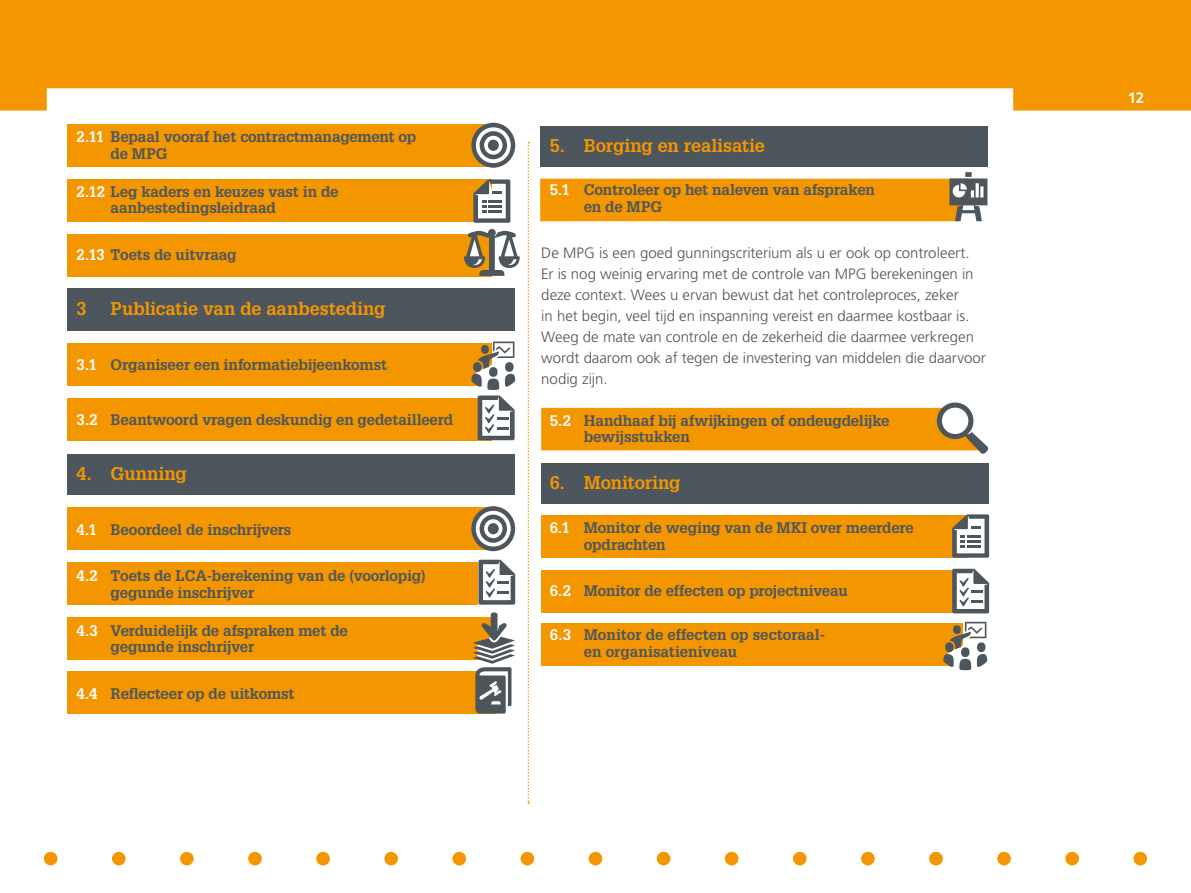
<style>
.page{position:relative;width:1191px;height:893px;background:#fff}
.page>*{position:absolute;margin:0;border:0;box-sizing:border-box;transform-origin:0 0}
.P_Stappenplan_1{font:700 18px "Glypha LT Std";letter-spacing:-.005em;color:#f49600}
.P_Stappenplan_2{font:700 15px/16.5px "Glypha LT Std";letter-spacing:-.01em;color:#4c565c}
.P_Broodtekst{font:300 15px/21px "Frutiger LT Std";color:#4c565c}
.t1{font:700 15px "Frutiger LT Std";color:#fff}
.s1{color:#fff}
</style>
<div class="page">
<svg style="left:527px;top:142px;width:2px;height:662px"></svg>
<svg style="left:0;top:0;width:1191px;height:111px;fill:#f49600"></svg>
<div style="left:44px;top:852px;width:13px;height:13px;background:#f49600;border-radius:50%"></div>
<div style="left:112px;top:852px;width:14px;height:13px;background:#f49600;border-radius:50%"></div>
<div style="left:180px;top:852px;width:14px;height:13px;background:#f49600;border-radius:50%"></div>
<div style="left:248px;top:852px;width:14px;height:13px;background:#f49600;border-radius:50%"></div>
<div style="left:316px;top:852px;width:14px;height:13px;background:#f49600;border-radius:50%"></div>
<div style="left:384px;top:852px;width:14px;height:13px;background:#f49600;border-radius:50%"></div>
<div style="left:452px;top:852px;width:14px;height:13px;background:#f49600;border-radius:50%"></div>
<div style="left:520px;top:852px;width:14px;height:13px;background:#f49600;border-radius:50%"></div>
<div style="left:588px;top:852px;width:14px;height:13px;background:#f49600;border-radius:50%"></div>
<div style="left:657px;top:852px;width:13px;height:13px;background:#f49600;border-radius:50%"></div>
<div style="left:725px;top:852px;width:13px;height:13px;background:#f49600;border-radius:50%"></div>
<div style="left:793px;top:852px;width:13px;height:13px;background:#f49600;border-radius:50%"></div>
<div style="left:861px;top:852px;width:13px;height:13px;background:#f49600;border-radius:50%"></div>
<div style="left:929px;top:852px;width:13px;height:13px;background:#f49600;border-radius:50%"></div>
<div style="left:997px;top:852px;width:14px;height:13px;background:#f49600;border-radius:50%"></div>
<div style="left:1065px;top:852px;width:14px;height:13px;background:#f49600;border-radius:50%"></div>
<div style="left:1133px;top:852px;width:14px;height:13px;background:#f49600;border-radius:50%"></div>
<div style="left:68px;top:507px;width:425px;height:43px;background:#f49600"></div>
<div style="left:68px;top:671px;width:428px;height:43px;background:#f49600"></div>
<div style="left:68px;top:454px;width:447px;height:40px;background:#4c565c"></div>
<svg style="left:478px;top:560px;width:37px;height:45px"></svg>
<svg style="left:471px;top:506px;width:44px;height:45px"></svg>
<div style="left:488px;top:523px;width:11px;height:11px;background:#4c565c;border-radius:50%"></div>
<div style="left:68px;top:562px;width:410px;height:43px;background:#f49600"></div>
<div style="left:68px;top:617px;width:424px;height:42px;background:#f49600"></div>
<svg style="left:473px;top:612px;width:42px;height:102px"></svg>
<svg style="left:540px;top:172px;width:447px;height:49px;background:#eda32c"></svg>
<div style="left:540px;top:126px;width:447px;height:40px;background:#4c565c"></div>
<svg style="left:541px;top:402px;width:447px;height:52px"></svg>
<div style="left:541px;top:623px;width:422px;height:43px;background:#f49600"></div>
<div style="left:541px;top:515px;width:426px;height:43px;background:#f49600"></div>
<div style="left:541px;top:570px;width:414px;height:42px;background:#f49600"></div>
<div style="left:541px;top:463px;width:447px;height:40px;background:#4c565c"></div>
<svg style="left:952px;top:569px;width:37px;height:44px"></svg>
<svg style="left:952px;top:514px;width:37px;height:44px"></svg>
<svg style="left:943px;top:622px;width:44px;height:48px"></svg>
<div style="left:953px;top:625px;width:7px;height:9px;background:#4c565c;border-radius:50%"></div>
<div style="left:68px;top:124px;width:424px;height:43px;background:#f49600"></div>
<div style="left:68px;top:179px;width:424px;height:43px;background:#f49600"></div>
<div style="left:68px;top:234px;width:424px;height:42px;background:#f49600"></div>
<div style="left:68px;top:343px;width:424px;height:43px;background:#f49600"></div>
<div style="left:68px;top:398px;width:424px;height:42px;background:#f49600"></div>
<svg style="left:471px;top:123px;width:44px;height:45px"></svg>
<div style="left:488px;top:140px;width:11px;height:11px;background:#4c565c;border-radius:50%"></div>
<svg style="left:464px;top:229px;width:56px;height:47px"></svg>
<svg style="left:473px;top:179px;width:37px;height:44px"></svg>
<div style="left:68px;top:288px;width:447px;height:43px;background:#4c565c"></div>
<svg style="left:471px;top:342px;width:44px;height:98px"></svg>
<div style="left:481px;top:345px;width:8px;height:9px;background:#4c565c;border-radius:50%"></div>
<p class="P_Stappenplan_2" style="left:111px;top:128px;width:307px;text-indent:-34px"><span class="s1">2.11</span> Bepaal vooraf het contractmanagement op de MPG</p>
<p class="P_Stappenplan_2" style="left:111px;top:183px;width:229px;text-indent:-34px"><span class="s1">2.12</span> Leg kaders en keuzes vast in de aanbestedingsleidraad</p>
<p class="P_Stappenplan_2" style="left:77px;top:246px;width:162px"><span class="s1">2.13</span> Toets de uitvraag</p>
<p class="P_Stappenplan_1" style="left:77px;top:297px;width:12px">3</p>
<p class="P_Stappenplan_1" style="left:111px;top:297px;width:276px">Publicatie van de aanbesteding</p>
<p class="P_Stappenplan_2" style="left:77px;top:356px;width:312px"><span class="s1">3.1</span> Organiseer een informatiebijeenkomst</p>
<p class="P_Stappenplan_2" style="left:77px;top:411px;width:378px"><span class="s1">3.2</span> Beantwoord vragen deskundig en gedetailleerd</p>
<p class="P_Stappenplan_1" style="left:77px;top:462px;width:112px">4. Gunning</p>
<p class="P_Stappenplan_2" style="left:77px;top:521px;width:216px"><span class="s1">4.1</span> Beoordeel de inschrijvers</p>
<p class="P_Stappenplan_2" style="left:111px;top:567px;width:317px;text-indent:-34px"><span class="s1">4.2</span> Toets de LCA-berekening van de (voorlopig) gegunde inschrijver</p>
<p class="P_Stappenplan_2" style="left:111px;top:622px;width:239px;text-indent:-34px"><span class="s1">4.3</span> Verduidelijk de afspraken met de gegunde inschrijver</p>
<p class="P_Stappenplan_2" style="left:77px;top:685px;width:220px"><span class="s1">4.4</span> Reflecteer op de uitkomst</p>
<p class="P_Stappenplan_1" style="left:550px;top:134px;width:216px">5. Borging en realisatie</p>
<p class="P_Stappenplan_2" style="left:584px;top:181px;width:292px;text-indent:-34px"><span class="s1">5.1</span> Controleer op het naleven van afspraken en de MPG</p>
<p class="P_Broodtekst" style="left:541px;top:242px;width:446px">De MPG is een goed gunningscriterium als u er ook op controleert.<br>Er is nog weinig ervaring met de controle van MPG berekeningen in deze context. Wees u ervan bewust dat het controleproces, zeker<br>in het begin, veel tijd en inspanning vereist en daarmee kostbaar is.<br>Weeg de mate van controle en de zekerheid die daarmee verkregen wordt daarom ook af tegen de investering van middelen die daarvoor nodig zijn.</p>
<p class="P_Stappenplan_2" style="left:584px;top:412px;width:307px;text-indent:-34px"><span class="s1">5.2</span> Handhaaf bij afwijkingen of ondeugdelijke bewijsstukken</p>
<p class="P_Stappenplan_1" style="left:550px;top:471px;width:132px">6. Monitoring</p>
<p class="P_Stappenplan_2" style="left:584px;top:519px;width:331px;text-indent:-34px"><span class="s1">6.1</span> Monitor de weging van de MKI over meerdere opdrachten</p>
<p class="P_Stappenplan_2" style="left:550px;top:582px;width:299px"><span class="s1">6.2</span> Monitor de effecten op projectniveau</p>
<p class="P_Stappenplan_2" style="left:584px;top:626px;width:243px;text-indent:-34px"><span class="s1">6.3</span> Monitor de effecten op sectoraal&shy;en organisatieniveau</p>
<p class="t1" style="left:1127px;top:89px;width:18px">12</p>
</div>
